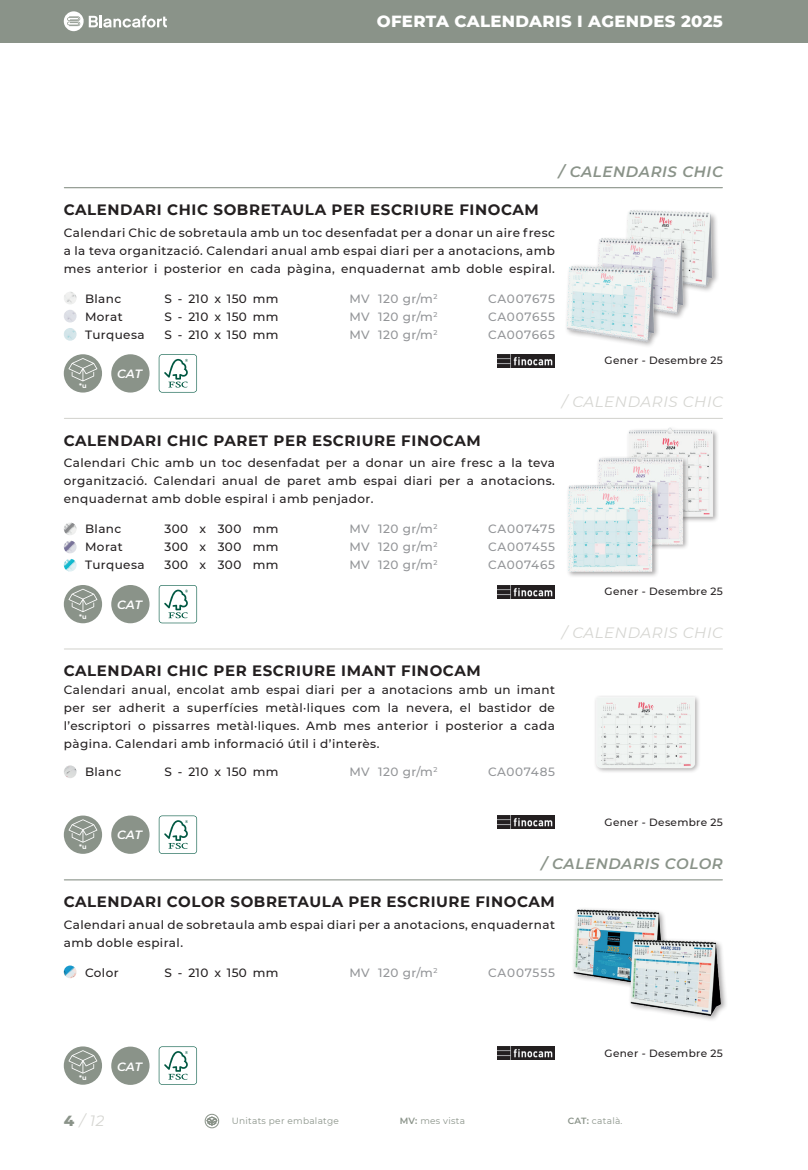
<style>
.page{position:relative;width:808px;height:1170px;background:#fff}
.page>*{position:absolute;margin:0;border:0;box-sizing:border-box;transform-origin:0 0}
.t1{font:800 16.5px "Montserrat";letter-spacing:.02em;color:#fff}
.t2{font:700 15px "Montserrat";letter-spacing:.04em;color:#231f20}
.t3{font:italic 15px "Montserrat";letter-spacing:.04em;color:#d6d6d2}
.t4{font:italic 600 15px "Montserrat";letter-spacing:.04em;color:#8a9389}
.t5{font:500 12px/18px "Montserrat";letter-spacing:.035em;color:#231f20;text-align:justify}
.t6{font:500 12px/18px "Montserrat";letter-spacing:.045em;color:#939598;text-align:justify}
.t7{font:italic 600 12px "Montserrat";letter-spacing:.005em;color:#fff}
.t8{font:500 12px "Montserrat";letter-spacing:.065em;color:#939598}
.t9{font:500 10.5px "Montserrat";letter-spacing:.03em;color:#231f20}
.t10{font:9px "Montserrat";letter-spacing:.03em;color:#8a9389}
.t11{font:700 6.6px "Montserrat";color:#fff}
.s1{font-weight:800;font-style:normal;color:#8a9389}
.s2{font-weight:600}
</style>
<div class="page">
<div style="left:0;top:0;width:808px;height:43px;background:#8a9389"></div>
<hr style="left:64px;top:879px;width:658px;height:1px;background:#8a9389">
<hr style="left:64px;top:418px;width:658px;height:1px;background:#d6d6d2">
<hr style="left:64px;top:648px;width:658px;height:1px;background:#d6d6d2">
<svg style="left:64px;top:522px;width:13px;height:49px"></svg>
<svg style="left:64px;top:765px;width:13px;height:13px"></svg>
<svg style="left:64px;top:965px;width:13px;height:13px"></svg>
<hr style="left:64px;top:187px;width:658px;height:1px;background:#8a9389">
<svg style="left:64px;top:292px;width:13px;height:12px"></svg>
<svg style="left:64px;top:328px;width:13px;height:13px"></svg>
<svg style="left:64px;top:310px;width:13px;height:12px"></svg>
<img style="left:573px;top:909px;width:92px;height:75px">
<div style="left:628px;top:937px;width:100px;height:84px;background:#231f20;opacity:.4"></div>
<img style="left:615px;top:931px;width:113px;height:86px">
<img style="left:629px;top:427px;width:89px;height:93px">
<img style="left:595px;top:696px;width:104px;height:76px">
<img style="left:598px;top:452px;width:106px;height:96px">
<div style="left:566px;top:481px;width:93px;height:96px;background:#eae9ea"></div>
<img style="left:566px;top:480px;width:108px;height:95px">
<img style="left:627px;top:210px;width:91px;height:78px">
<img style="left:598px;top:230px;width:97px;height:86px">
<div style="left:565px;top:263px;width:96px;height:85px;background:#231f20;opacity:.4"></div>
<img style="left:565px;top:258px;width:100px;height:86px">
<svg style="left:64px;top:11px;width:103px;height:20px"></svg>
<div style="left:64px;top:1046px;width:38px;height:38px;background:#8a9389;border-radius:50%"></div>
<svg style="left:68px;top:1050px;width:29px;height:23px"></svg>
<svg style="left:159px;top:1046px;width:38px;height:38px"></svg>
<div style="left:64px;top:585px;width:38px;height:38px;background:#8a9389;border-radius:50%"></div>
<svg style="left:69px;top:588px;width:28px;height:24px"></svg>
<div style="left:64px;top:815px;width:38px;height:38px;background:#8a9389;border-radius:50%"></div>
<svg style="left:69px;top:819px;width:28px;height:23px"></svg>
<svg style="left:159px;top:585px;width:38px;height:38px"></svg>
<svg style="left:159px;top:815px;width:38px;height:38px"></svg>
<div style="left:111px;top:1046px;width:39px;height:38px;background:#8a9389;border-radius:50%"></div>
<div style="left:111px;top:585px;width:39px;height:38px;background:#8a9389;border-radius:50%"></div>
<div style="left:111px;top:815px;width:39px;height:38px;background:#8a9389;border-radius:50%"></div>
<div style="left:64px;top:354px;width:38px;height:38px;background:#8a9389;border-radius:50%"></div>
<svg style="left:68px;top:358px;width:29px;height:23px"></svg>
<svg style="left:159px;top:354px;width:38px;height:38px"></svg>
<div style="left:111px;top:354px;width:39px;height:38px;background:#8a9389;border-radius:50%"></div>
<img style="left:497px;top:585px;width:58px;height:13px">
<img style="left:497px;top:354px;width:58px;height:13px">
<img style="left:497px;top:815px;width:58px;height:13px">
<img style="left:497px;top:1046px;width:58px;height:13px">
<div style="left:205px;top:1113px;width:14px;height:15px;border:1px solid #8a9389;border-radius:50%"></div>
<svg style="left:207px;top:1116px;width:10px;height:9px"></svg>
<h1 class="t1" style="left:377px;top:9px;width:348px">OFERTA CALENDARIS I AGENDES 2025</h1>
<p class="t4" style="left:559px;top:160px;width:165px">/ CALENDARIS CHIC</p>
<p class="t2" style="left:64px;top:199px;width:477px">CALENDARI CHIC SOBRETAULA PER ESCRIURE FINOCAM</p>
<p class="t5" style="left:64px;top:223px;width:493px">Calendari Chic de sobretaula amb un toc desenfadat per a donar un aire fresc a la teva organització. Calendari anual amb espai diari per a anotacions, amb mes anterior i posterior en cada pàgina, enquadernat amb doble espiral.</p>
<p class="t5" style="left:165px;top:289px;width:115px">S - 210 x 150 mm S - 210 x 150 mm S - 210 x 150 mm</p>
<p class="t6" style="left:349px;top:289px;width:90px">MV 120 gr/m<sup>2<br></sup>MV 120 gr/m<sup>2<br></sup>MV 120 gr/m<sup>2</sup></p>
<p class="t5" style="left:85px;top:289px;width:61px;text-align:left">Blanc<br>Morat<br>Turquesa</p>
<p class="t6" style="left:488px;top:289px;width:68px">CA007675<br>CA007655<br>CA007665</p>
<p class="t11" style="left:79px;top:381px;width:9px">*u</p>
<p class="t7" style="left:117px;top:365px;width:27px">CAT</p>
<p class="t9" style="left:605px;top:353px;width:120px">Gener - Desembre 25</p>
<p class="t3" style="left:562px;top:391px;width:162px">/ CALENDARIS CHIC</p>
<p class="t2" style="left:64px;top:429px;width:418px">CALENDARI CHIC PARET PER ESCRIURE FINOCAM</p>
<p class="t5" style="left:64px;top:453px;width:493px">Calendari Chic amb un toc desenfadat per a donar un aire fresc a la teva organització. Calendari anual de paret amb espai diari per a anotacions. enquadernat amb doble espiral i amb penjador.</p>
<p class="t5" style="left:165px;top:519px;width:115px">300 x 300 mm 300 x 300 mm 300 x 300 mm</p>
<p class="t6" style="left:349px;top:519px;width:90px">MV 120 gr/m<sup>2<br></sup>MV 120 gr/m<sup>2<br></sup>MV 120 gr/m<sup>2</sup></p>
<p class="t5" style="left:85px;top:519px;width:61px;text-align:left">Blanc<br>Morat<br>Turquesa</p>
<p class="t6" style="left:488px;top:519px;width:68px">CA007475<br>CA007455<br>CA007465</p>
<p class="t11" style="left:79px;top:611px;width:9px">*u</p>
<p class="t7" style="left:117px;top:596px;width:27px">CAT</p>
<p class="t9" style="left:605px;top:584px;width:120px">Gener - Desembre 25</p>
<p class="t3" style="left:562px;top:622px;width:162px">/ CALENDARIS CHIC</p>
<p class="t2" style="left:64px;top:660px;width:418px">CALENDARI CHIC PER ESCRIURE IMANT FINOCAM</p>
<p class="t5" style="left:64px;top:680px;width:493px">Calendari anual, encolat amb espai diari per a anotacions amb un imant per ser adherit a superfícies metàl·liques com la nevera, el bastidor de l’escriptori o pissarres metàl·liques. Amb mes anterior i posterior a cada pàgina. Calendari amb informació útil i d’interès.</p>
<p class="t6" style="left:349px;top:762px;width:90px">MV 120 gr/m<sup>2</sup></p>
<p class="t5" style="left:85px;top:762px;width:38px">Blanc</p>
<p class="t6" style="left:488px;top:762px;width:68px">CA007485</p>
<p class="t5" style="left:165px;top:762px;width:115px">S - 210 x 150 mm</p>
<p class="t11" style="left:79px;top:842px;width:9px">*u</p>
<p class="t7" style="left:117px;top:826px;width:27px">CAT</p>
<p class="t9" style="left:605px;top:814px;width:120px">Gener - Desembre 25</p>
<p class="t4" style="left:541px;top:852px;width:183px">/ CALENDARIS COLOR</p>
<p class="t2" style="left:64px;top:890px;width:493px">CALENDARI COLOR SOBRETAULA PER ESCRIURE FINOCAM</p>
<p class="t5" style="left:64px;top:915px;width:493px">Calendari anual de sobretaula amb espai diari per a anotacions, enquadernat amb doble espiral.</p>
<p class="t6" style="left:349px;top:962px;width:90px">MV 120 gr/m<sup>2</sup></p>
<p class="t5" style="left:85px;top:962px;width:35px">Color</p>
<p class="t8" style="left:488px;top:963px;width:68px">CA007555</p>
<p class="t5" style="left:165px;top:962px;width:115px">S - 210 x 150 mm</p>
<p class="t11" style="left:79px;top:1073px;width:9px">*u</p>
<p class="t3" style="left:64px;top:1110px;width:42px"><span class="s1">4</span> / 12</p>
<p class="t7" style="left:117px;top:1057px;width:27px">CAT</p>
<p class="t10" style="left:232px;top:1114px;width:109px">Unitats per embalatge</p>
<p class="t10" style="left:400px;top:1114px;width:67px"><span class="s2">MV:</span> mes vista</p>
<p class="t9" style="left:605px;top:1045px;width:120px">Gener - Desembre 25</p>
<p class="t10" style="left:568px;top:1114px;width:56px"><span class="s2">CAT:</span> català.</p>
</div>
